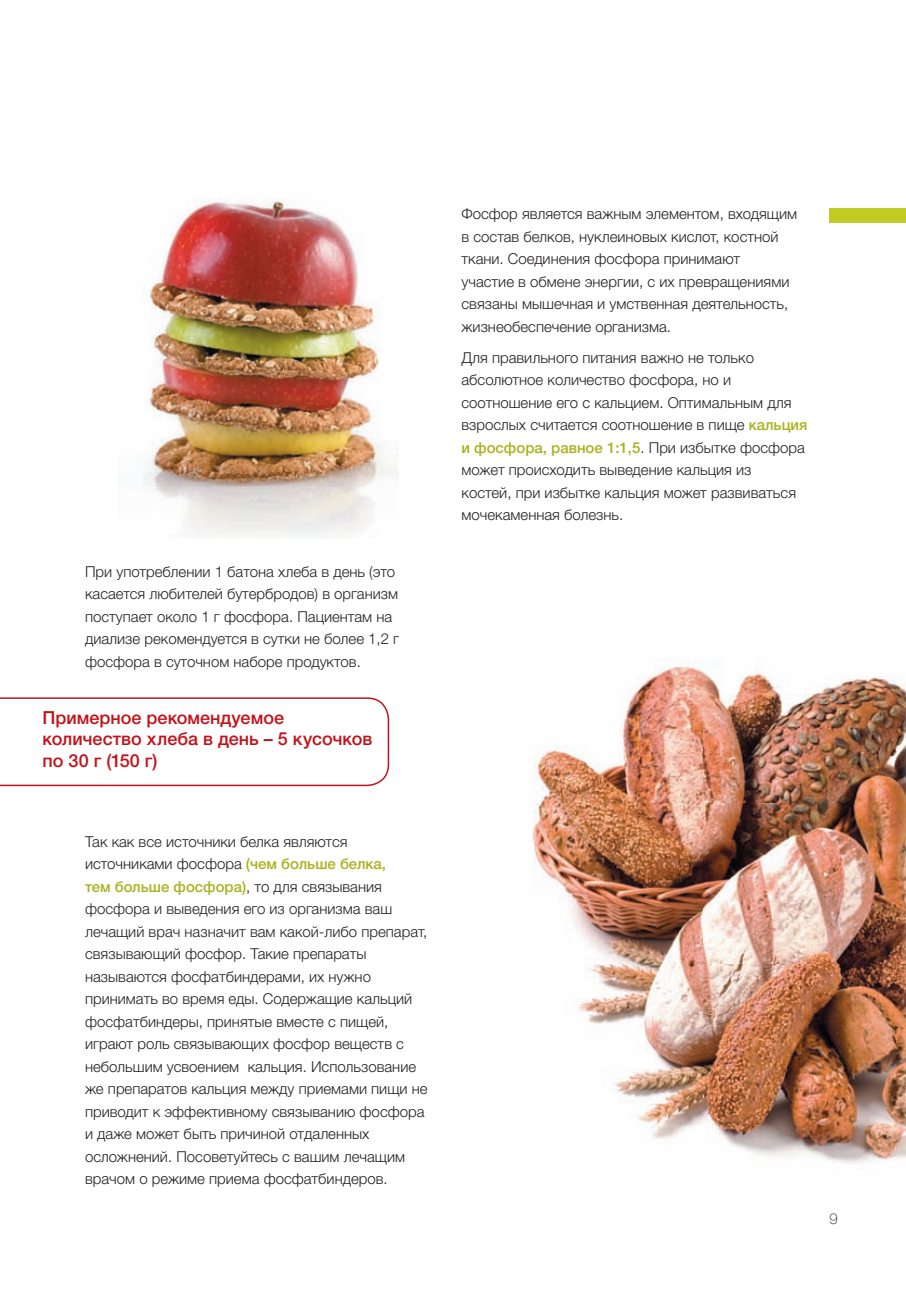
<style>
.page{position:relative;width:906px;height:1289px;background:#fff}
.page>*{position:absolute;margin:0;border:0;box-sizing:border-box;transform-origin:0 0}
.t1{font:500 18px/21.6px "Helvetica Neue LTW1 G";color:#c4121a}
.t2{font:300 15px/22.5px "Helvetica Neue LTW1 G";color:#231f20}
.t3{font:15px "Helvetica 3 Thin";color:#231f20}
.s1{font-weight:500;color:#a9b31d}
</style>
<div class="page">
<div style="left:829px;top:208px;width:77px;height:15px;background:#c1cb22"></div>
<img style="left:532px;top:661px;width:374px;height:502px">
<img style="left:143px;top:199px;width:256px;height:338px">
<svg style="left:0;top:697px;width:389px;height:89px"></svg>
<p class="t2" style="left:85px;top:560px;width:316px">При употреблении 1 батона хлеба в день (это касается любителей бутербродов) в организм поступает около 1 г фосфора. Пациентам на диализе рекомендуется в сутки не более 1,2 г фосфора в суточном наборе продуктов.</p>
<p class="t1" style="left:43px;top:706px;width:331px">Примерное рекомендуемое количество хлеба в день – 5 кусочков по 30 г (150 г)</p>
<p class="t2" style="left:85px;top:830px;width:344px">Так как все источники белка являются источниками фосфора <span class="s1">(чем больше белка,<br>тем больше фосфора)</span>, то для связывания фосфора и выведения его из организма ваш лечащий врач назначит вам какой-либо препарат, связывающий фосфор. Такие препараты называются фосфатбиндерами, их нужно принимать во время еды. Содержащие кальций фосфатбиндеры, принятые вместе с пищей, играют роль связывающих фосфор веществ с небольшим усвоением кальция. Использование же препаратов кальция между приемами пищи не приводит к эффективному связыванию фосфора и даже может быть причиной отдаленных осложнений. Посоветуйтесь с вашим лечащим врачом о режиме приема фосфатбиндеров.</p>
<p class="t2" style="left:461px;top:202px;width:337px">Фосфор является важным элементом, входящим в состав белков, нуклеиновых кислот, костной ткани. Соединения фосфора принимают<br>участие в обмене энергии, с их превращениями связаны мышечная и умственная деятельность, жизнеобеспечение организма.</p>
<p class="t2" style="left:461px;top:346px;width:347px">Для правильного питания важно не только абсолютное количество фосфора, но и соотношение его с кальцием. Оптимальным для взрослых считается соотношение в пище <span class="s1">кальция и фосфора, равное 1:1,5</span>. При избытке фосфора может происходить выведение кальция из<br>костей, при избытке кальция может развиваться мочекаменная болезнь.</p>
<p class="t3" style="left:829px;top:1210px;width:10px">9</p>
</div>
